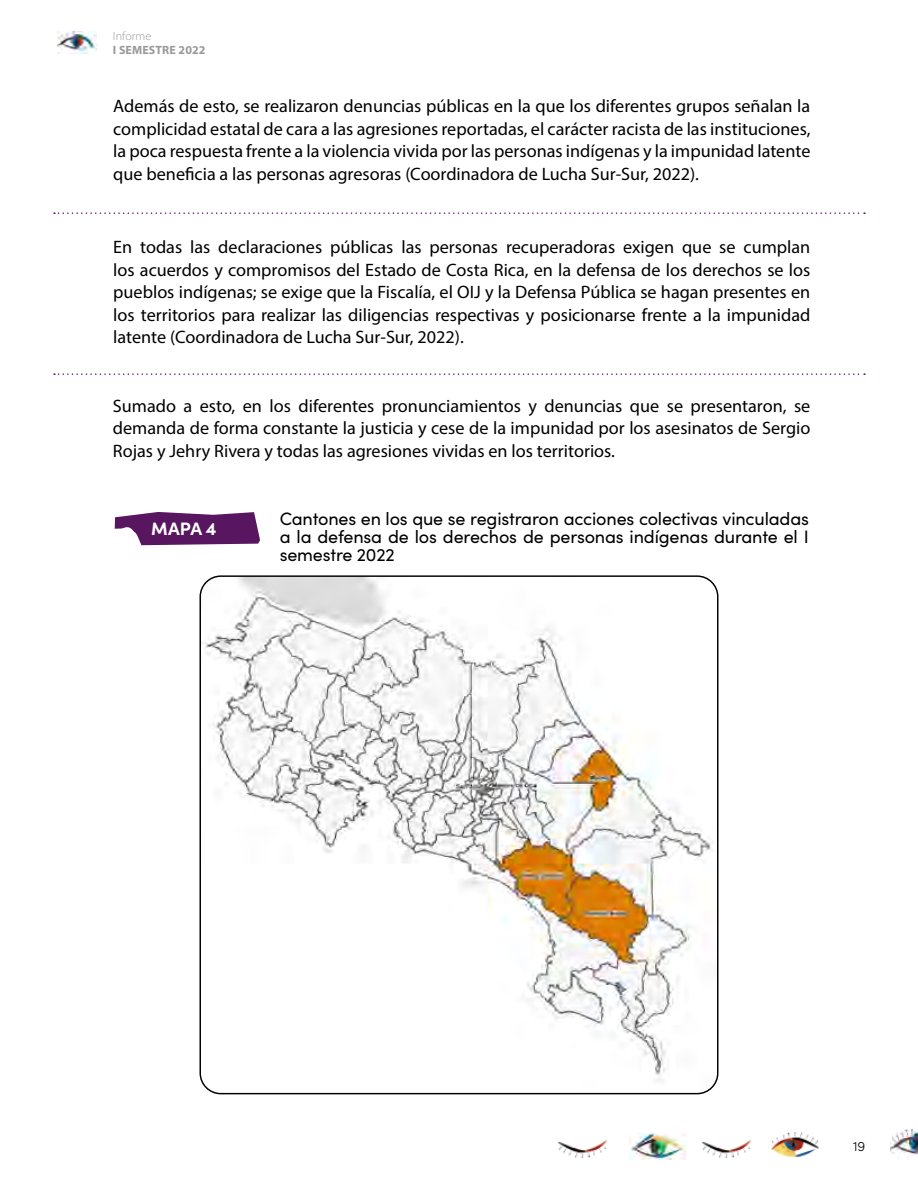
<style>
.page{position:relative;width:918px;height:1188px;background:#fff}
.page>*{position:absolute;margin:0;border:0;box-sizing:border-box;transform-origin:0 0}
.t1{font:18px/22.5px "Myriad Pro";color:#000;text-align:justify}
.t2{font:18px/18px "Sofia Pro";letter-spacing:-.01em;color:#000;text-align:justify}
.t3{font:700 18px "Sofia Pro";color:#fff}
.t4{font:300 13.5px "Sofia Pro";color:#000}
.t5{font:700 12px "Myriad Pro";letter-spacing:.01em;color:#999}
.t6{font:300 12px "Myriad Pro";letter-spacing:.01em;color:#999}
</style>
<div class="page">
<img style="left:630px;top:1133px;width:56px;height:27px">
<img style="left:703px;top:1140px;width:47px;height:18px">
<img style="left:558px;top:1140px;width:48px;height:18px">
<img style="left:771px;top:1132px;width:48px;height:26px">
<img style="left:890px;top:1129px;width:28px;height:31px">
<img style="left:57px;top:31px;width:39px;height:23px">
<svg style="left:54px;top:212px;width:811px;height:2px"></svg>
<svg style="left:54px;top:373px;width:811px;height:2px"></svg>
<svg style="left:115px;top:512px;width:145px;height:33px;background:#723b79"></svg>
<img style="left:200px;top:577px;width:518px;height:517px">
<p class="t6" style="left:113px;top:29px;width:40px">Informe</p>
<p class="t5" style="left:113px;top:42px;width:94px">I SEMESTRE 2022</p>
<p class="t1" style="left:113px;top:95px;width:699px">Además de esto, se realizaron denuncias públicas en la que los diferentes grupos señalan la complicidad estatal de cara a las agresiones reportadas, el carácter racista de las instituciones, la poca respuesta frente a la violencia vivida por las personas indígenas y la impunidad latente que beneficia a las personas agresoras (Coordinadora de Lucha Sur-Sur, 2022).</p>
<p class="t1" style="left:113px;top:236px;width:699px">En todas las declaraciones públicas las personas recuperadoras exigen que se cumplan los acuerdos y compromisos del Estado de Costa Rica, en la defensa de los derechos se los pueblos indígenas; se exige que la Fiscalía, el OIJ y la Defensa Pública se hagan presentes en los territorios para realizar las diligencias respectivas y posicionarse frente a la impunidad latente (Coordinadora de Lucha Sur-Sur, 2022).</p>
<p class="t1" style="left:113px;top:394px;width:699px">Sumado a esto, en los diferentes pronunciamientos y denuncias que se presentaron, se demanda de forma constante la justicia y cese de la impunidad por los asesinatos de Sergio Rojas y Jehry Rivera y todas las agresiones vividas en los territorios.</p>
<p class="t3" style="left:151px;top:515px;width:67px">MAPA 4</p>
<p class="t2" style="left:280px;top:509px;width:531px">Cantones en los que se registraron acciones colectivas vinculadas a la defensa de los derechos de personas indígenas durante el I semestre 2022</p>
<p class="t4" style="left:853px;top:1136px;width:14px">19</p>
</div>
